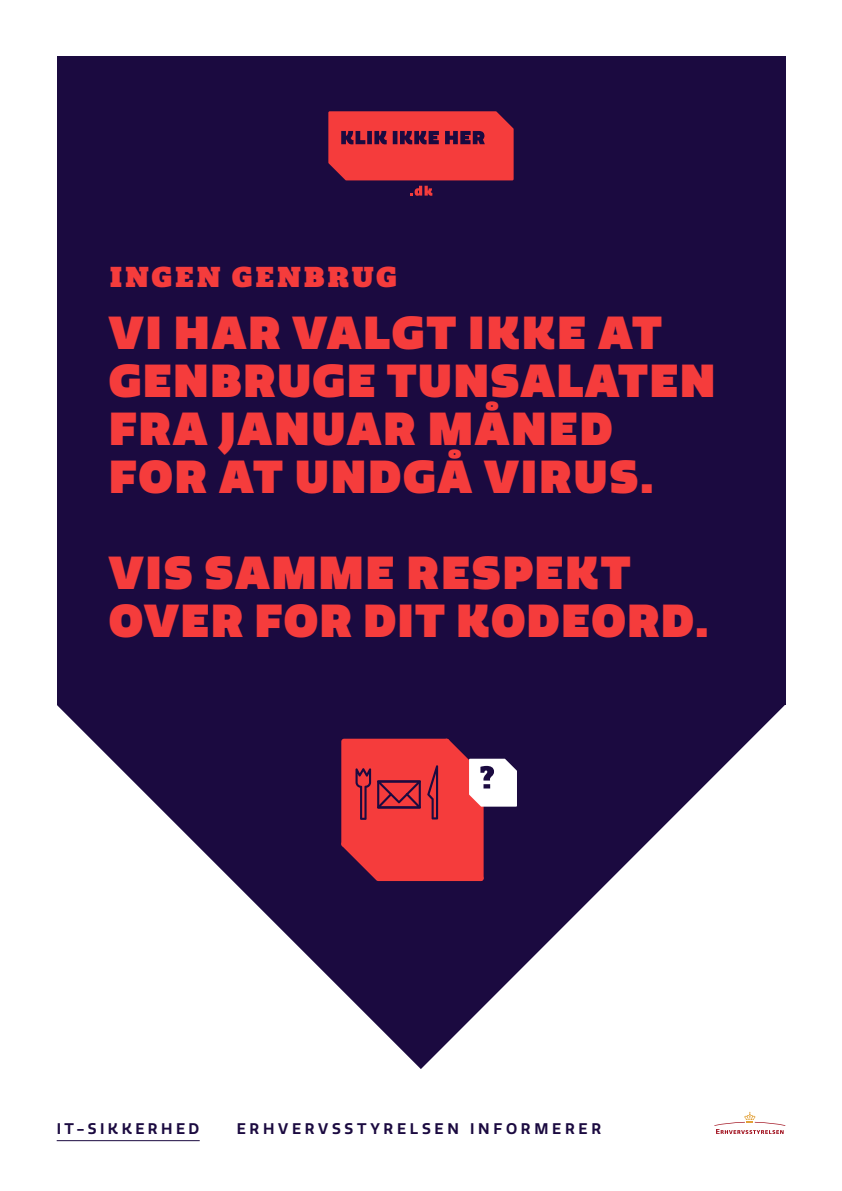
<style>
.page{position:relative;width:842px;height:1191px;background:#fff}
.page>*{position:absolute;margin:0;border:0;box-sizing:border-box;transform-origin:0 0}
.t1{font:900 45px/48px "Quatro";letter-spacing:.05em;color:#f53c3c}
.t2{font:900 28px "Quatro Slab";letter-spacing:.1em;color:#f53c3c}
.t3{font:600 15px "Quatro";letter-spacing:.25em;color:#1b0a40}
.t4{font:600 15px "Quatro";letter-spacing:.23em;color:#1b0a40}
</style>
<div class="page">
<div style="left:57px;top:57px;width:728px;height:648px;background:#1b0a40"></div>
<svg style="left:57px;top:705px;width:728px;height:364px"></svg>
<svg style="left:328px;top:111px;width:186px;height:69px;background:#d8353c"></svg>
<svg style="left:410px;top:186px;width:22px;height:10px"></svg>
<hr style="left:57px;top:1140px;width:143px;height:1px;background:#1b0a40">
<svg style="left:714px;top:1111px;width:71px;height:23px"></svg>
<svg style="left:341px;top:738px;width:176px;height:143px;background:#c43f4c"></svg>
<p class="t2" style="left:110px;top:259px;width:289px">INGEN GENBRUG</p>
<p class="t1" style="left:109px;top:309px;width:607px">VI HAR VALGT IKKE AT<br>GENBRUGE TUNSALATEN<br>FRA JANUAR MÅNED<br>FOR AT UNDGÅ VIRUS.</p>
<p class="t1" style="left:109px;top:549px;width:601px">VIS SAMME RESPEKT<br>OVER FOR DIT KODEORD.</p>
<p class="t4" style="left:57px;top:1119px;width:144px">IT-SIKKERHED</p>
<p class="t3" style="left:237px;top:1119px;width:366px">ERHVERVSSTYRELSEN INFORMERER</p>
</div>
